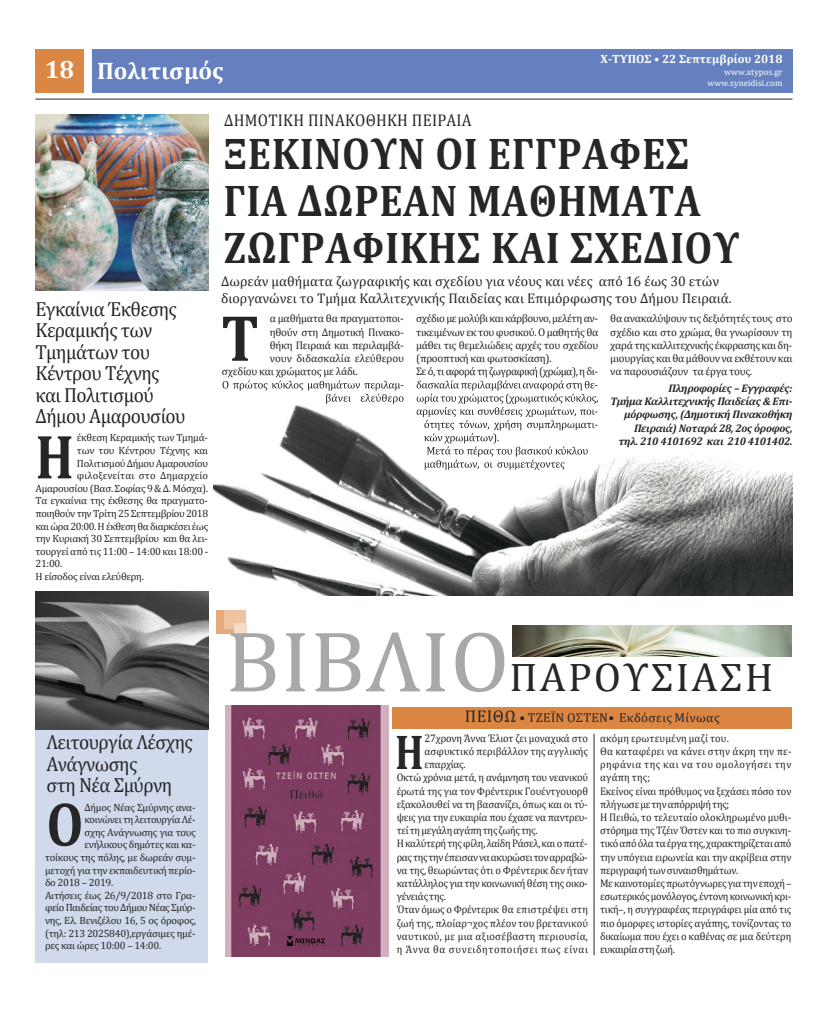
<style>
.page{position:relative;width:828px;height:1012px;background:#fff}
.page>*{position:absolute;margin:0;border:0;box-sizing:border-box;transform-origin:0 0}
.t1{font:700 66px "Cambria";color:#272627;scale:.89 1}
.t2{font:700 63px "Cambria";color:#272627;scale:.85 1}
.t3{font:700 49.2px "Cambria";color:#272627;scale:.81 1}
.t4{font:700 44.7px/47.1px "Cambria";letter-spacing:.015em;color:#272627;scale:.9 1}
.t5{font:40.1px "Cambria";letter-spacing:.05em;color:#272627;scale:1.04 1}
.t6{font:700 24px "Cambria";color:#fff}
.t7{font:20.4px/21.5px "Cambria";letter-spacing:-.03em;color:#272627;scale:.94 1}
.t8{font:17px "Cambria";letter-spacing:.015em;color:#272627;scale:.92 1}
.t9{font:14px/16.8px "Cambria";color:#272627}
.t10{font:13px "Cambria";letter-spacing:.025em;color:#272627}
.t11{font:700 12px "Cambria";color:#fff}
.t12{font:11px/13.2px "Cambria";letter-spacing:-.02em;color:#272627;scale:.95 1}
.t13{font:11px/13.2px "Cambria";letter-spacing:-.02em;color:#272627}
.t14{font:italic 700 11px/13.2px "Cambria";letter-spacing:-.025em;color:#272627;text-align:right}
.t15{font:11px "Cambria";color:#272627;scale:.95 1}
.t16{font:11px "Cambria";letter-spacing:.02em;color:#272627;scale:.95 1}
.t17{font:11px "Cambria";letter-spacing:.055em;color:#272627;scale:.95 1}
.t18{font:10.5px "Cambria";letter-spacing:-.025em;color:#272627}
.t19{font:10.5px "Cambria";letter-spacing:.005em;color:#272627}
.t20{font:9px/10.8px "Cambria";color:#fff;text-align:right}
.s1{font-size:25px}
.s2{font-size:87.2px;color:#a9a8a9}
.s3{font-size:17px}
</style>
<div class="page">
<img style="left:225px;top:706px;width:163px;height:251px">
<div style="left:92px;top:50px;width:700px;height:43px;background:#6480be"></div>
<div style="left:35px;top:50px;width:49px;height:43px;background:#dc8644"></div>
<hr style="left:35px;top:99px;width:757px;height:1px;background:#272627">
<div style="left:35px;top:593px;width:173px;height:369px;background:#d1d9ec"></div>
<div style="left:216px;top:610px;width:28px;height:24px;background:#e6ab7c"></div>
<div style="left:224px;top:610px;width:22px;height:18px;background:#edc3a1"></div>
<div style="left:234px;top:624px;width:12px;height:10px;background:#f4dbc7"></div>
<div style="left:392px;top:707px;width:400px;height:21px;background:#dc8644"></div>
<img style="left:512px;top:625px;width:279px;height:31px">
<hr style="left:593px;top:734px;width:1px;height:221px;background:#272627">
<div style="left:35px;top:113px;width:173px;height:183px;background:linear-gradient(to right,#fff,#fff)"></div>
<img style="left:35px;top:114px;width:173px;height:176px">
<img style="left:35px;top:592px;width:173px;height:137px">
<img style="left:214px;top:375px;width:578px;height:221px">
<img style="left:227px;top:375px;width:38px;height:2px">
<img style="left:222px;top:380px;width:55px;height:11px">
<img style="left:326px;top:394px;width:49px;height:10px">
<img style="left:432px;top:375px;width:32px;height:3px">
<img style="left:417px;top:380px;width:42px;height:8px">
<img style="left:417px;top:394px;width:46px;height:10px">
<img style="left:417px;top:407px;width:48px;height:10px">
<img style="left:424px;top:420px;width:45px;height:10px">
<img style="left:424px;top:433px;width:51px;height:11px">
<img style="left:427px;top:446px;width:46px;height:8px">
<img style="left:425px;top:460px;width:47px;height:10px">
<img style="left:636px;top:375px;width:23px;height:3px">
<h3 class="t6" style="left:45px;top:56px;width:180px"><span class="s1">18</span> Πολιτισμός</h3>
<h3 class="t8" style="left:224px;top:109px;width:270px">ΔΗΜΟΤΙΚΗ ΠΙΝΑΚΟΘΗΚΗ ΠΕΙΡΑΙΑ</h3>
<p class="t11" style="left:600px;top:52px;width:183px">Χ-ΤΥΠΟΣ • 22 Σεπτεμβρίου 2018</p>
<p class="t20" style="left:707px;top:67px;width:77px">www.xtypos.gr www.syneidisi.com</p>
<h3 class="t7" style="left:35px;top:298px;width:161px">Εγκαίνια Έκθεσης<br>Κεραμικής των<br>Τμημάτων του<br>Κέντρου Τέχνης και Πολιτισμού<br>Δήμου Αμαρουσίου</h3>
<p class="t18" style="left:77px;top:431px;width:132px">έκθεση Κεραμικής των Τμημά-</p>
<p class="t18" style="left:77px;top:444px;width:133px">των του Κέντρου Τέχνης και</p>
<p class="t18" style="left:77px;top:457px;width:133px">Πολιτισμού Δήμου Αμαρουσίου</p>
<p class="t19" style="left:77px;top:469px;width:133px">φιλοξενείται στο Δημαρχείο</p>
<p class="t18" style="left:35px;top:482px;width:174px">Αμαρουσίου (Βασ. Σοφίας 9 &amp; Δ. Μόσχα).</p>
<p class="t18" style="left:35px;top:494px;width:174px">Τα εγκαίνια της έκθεσης θα πραγματο-</p>
<p class="t18" style="left:35px;top:507px;width:174px">ποιηθούν την Τρίτη 25 Σεπτεμβρίου 2018</p>
<p class="t18" style="left:35px;top:520px;width:174px">και ώρα 20:00. Η έκθεση θα διαρκέσει έως</p>
<p class="t18" style="left:35px;top:532px;width:174px">την Κυριακή 30 Σεπτεμβρίου και θα λει-</p>
<p class="t18" style="left:35px;top:545px;width:174px">τουργεί από τις 11:00 – 14:00 και 18:00 -</p>
<p class="t18" style="left:35px;top:557px;width:28px">21:00.</p>
<p class="t18" style="left:35px;top:570px;width:110px">Η είσοδος είναι ελεύθερη.</p>
<h2 class="t2" style="left:35px;top:419px;width:47px">H</h2>
<h3 class="t4" style="left:224px;top:129px;width:575px">ΞΕΚΙΝΟΥΝ ΟΙ ΕΓΓΡΑΦΕΣ<br>ΓΙΑ ΔΩΡΕΑΝ ΜΑΘΗΜΑΤΑ<br>ΖΩΓΡΑΦΙΚΗΣ ΚΑΙ ΣΧΕΔΙΟΥ</h3>
<p class="t9" style="left:221px;top:273px;width:512px">Δωρεάν μαθήματα ζωγραφικής και σχεδίου για νέους και νέες από 16 έως 30 ετών διοργανώνει το Τμήμα Καλλιτεχνικής Παιδείας και Επιμόρφωσης του Δήμου Πειραιά.</p>
<p class="t13" style="left:270px;top:312px;width:135px">α μαθήματα θα πραγματοποι-</p>
<p class="t13" style="left:270px;top:325px;width:135px">ηθούν στη Δημοτική Πινακο-</p>
<p class="t13" style="left:270px;top:338px;width:135px">θήκη Πειραιά και περιλαμβά-</p>
<p class="t13" style="left:270px;top:351px;width:136px">νουν διδασκαλία ελεύθερου</p>
<p class="t13" style="left:222px;top:365px;width:137px">σχεδίου και χρώματος με λάδι.</p>
<h1 class="t1" style="left:221px;top:298px;width:44px">T</h1>
<p class="t13" style="left:416px;top:312px;width:184px">σχέδιο με μολύβι και κάρβουνο, μελέτη αν&shy;τικειμένων εκ του φυσικού. Ο μαθητής θα μάθει τις θεμελιώδεις αρχές του σχεδίου (προοπτική και φωτοσκίαση).<br>Σε ό, τι αφορά τη ζωγραφική (χρώμα), η δι-</p>
<p class="t13" style="left:610px;top:312px;width:184px;text-align:justify">θα ανακαλύψουν τις δεξιότητές τους στο σχέδιο και στο χρώμα, θα γνωρίσουν τη χαρά της καλλιτεχνικής έκφρασης και δη&shy;μιουργίας και θα μάθουν να εκθέτουν και</p>
<p class="t13" style="left:610px;top:365px;width:143px">να παρουσιάζουν τα έργα τους.</p>
<p class="t14" style="left:610px;top:381px;width:184px">Πληροφορίες – Εγγραφές:<br>Τμήμα Καλλιτεχνικής Παιδείας &amp; Επι&shy;μόρφωσης, (Δημοτική Πινακοθήκη<br>Πειραιά) Νοταρά 28, 2ος όροφος,<br>τηλ. 210 4101692 και 210 4101402.</p>
<h3 class="t7" style="left:46px;top:731px;width:157px">Λειτουργία Λέσχης<br>Ανάγνωσης<br>στη Νέα Σμύρνη</h3>
<h2 class="t2" style="left:46px;top:786px;width:45px">O</h2>
<p class="t18" style="left:84px;top:801px;width:113px">Δήμος Νέας Σμύρνης ανα-</p>
<p class="t18" style="left:84px;top:813px;width:113px">κοινώνει τη λειτουργία Λέ-</p>
<p class="t18" style="left:84px;top:826px;width:113px">σχης Ανάγνωσης για τους</p>
<p class="t18" style="left:84px;top:838px;width:113px">ενήλικους δημότες και κα-</p>
<p class="t18" style="left:45px;top:851px;width:152px">τοίκους της πόλης, με δωρεάν συμ-</p>
<p class="t18" style="left:45px;top:864px;width:152px">μετοχή για την εκπαιδευτική περίο-</p>
<p class="t18" style="left:45px;top:876px;width:70px">δο 2018 – 2019.</p>
<p class="t18" style="left:45px;top:889px;width:152px">Αιτήσεις έως 26/9/2018 στο Γρα-</p>
<p class="t18" style="left:45px;top:901px;width:152px">φείο Παιδείας του Δήμου Νέας Σμύρ-</p>
<p class="t18" style="left:45px;top:914px;width:152px">νης, Ελ. Βενιζέλου 16, 5 ος όροφος,</p>
<p class="t18" style="left:45px;top:927px;width:152px">(τηλ: 213 2025840),εργάσιμες ημέ-</p>
<p class="t18" style="left:45px;top:939px;width:118px">ρες και ώρες 10:00 – 14:00.</p>
<h3 class="t5" style="left:225px;top:653px;width:528px"><span class="s2">ΒΙΒΛΙΟ</span>ΠΑΡΟΥΣΙΑΣH</h3>
<p class="t10" style="left:465px;top:710px;width:256px"><span class="s3">ΠΕΙΘΩ</span> • ΤΖΕΪΝ ΟΣΤΕΝ• Εκδόσεις Μίνωας</p>
<p class="t12" style="left:424px;top:731px;width:174px">27χρονη Άννα Έλιοτ ζει μοναχικά στο</p>
<p class="t15" style="left:424px;top:744px;width:174px">ασφυκτικό περιβάλλον της αγγλικής</p>
<p class="t12" style="left:424px;top:758px;width:45px">επαρχίας.</p>
<p class="t12" style="left:397px;top:771px;width:203px">Οκτώ χρόνια μετά, η ανάμνηση του νεανικού</p>
<p class="t12" style="left:397px;top:784px;width:203px">έρωτά της για τον Φρέντερικ Γουέντγουορθ</p>
<p class="t12" style="left:397px;top:797px;width:203px">εξακολουθεί να τη βασανίζει, όπως και οι τύ-</p>
<p class="t12" style="left:397px;top:810px;width:203px">ψεις για την ευκαιρία που έχασε να παντρευ-</p>
<p class="t12" style="left:397px;top:824px;width:150px">τείτημεγάληαγάπητηςζωήςτης.</p>
<p class="t12" style="left:397px;top:837px;width:203px">Ηκαλύτερήτηςφίλη,λαίδηΡάσελ,καιοπατέ-</p>
<p class="t12" style="left:397px;top:850px;width:203px">ραςτηςτηνέπεισανναακυρώσειτοναρραβώ-</p>
<p class="t12" style="left:397px;top:863px;width:203px">να της, θεωρώντας ότι ο Φρέντερικ δεν ήταν</p>
<p class="t12" style="left:397px;top:876px;width:203px">κατάλληλος για την κοινωνική θέση της οικο-</p>
<p class="t12" style="left:397px;top:890px;width:53px">γένειάςτης.</p>
<p class="t12" style="left:397px;top:903px;width:203px">Όταν όμως ο Φρέντερικ θα επιστρέψει στη</p>
<p class="t15" style="left:397px;top:916px;width:203px">ζωή της, πλοίαρ¬χος πλέον του βρετανικού</p>
<p class="t16" style="left:397px;top:929px;width:203px">ναυτικού, με μια αξιοσέβαστη περιουσία,</p>
<p class="t17" style="left:397px;top:942px;width:203px">η Άννα θα συνειδητοποιήσει πως είναι</p>
<h3 class="t3" style="left:395px;top:722px;width:37px">H</h3>
<p class="t12" style="left:600px;top:731px;width:203px">ακόμη ερωτευμένη μαζί του.<br>Θα καταφέρει να κάνει στην άκρη την πε&shy;ρηφάνια της και να του ομολογήσει την αγάπη της;<br>Eκείνος είναι πρόθυμος να ξεχάσει πόσο τον πλήγωσεμετηναπόρριψήτης;<br>Η Πειθώ, το τελευταίο ολοκληρωμένο μυθι&shy;στόρημα της Τζέιν Όστεν και το πιο συγκινη&shy;τικόαπόόλαταέργατης,χαρακτηρίζεταιαπό την υπόγεια ειρωνεία και την ακρίβεια στην περιγραφήτωνσυναισθημάτων.<br>Μεκαινοτομίεςπρωτόγνωρεςγιατηνεποχή– εσωτερικόςμονόλογος,έντονηκοινωνικήκρι&shy;τική–, η συγγραφέας περιγράφει μία από τις πιο όμορφες ιστορίες αγάπης, τονίζοντας το δικαίωμα που έχει ο καθένας σε μια δεύτερη ευκαιρίαστηζωή.</p>
</div>
